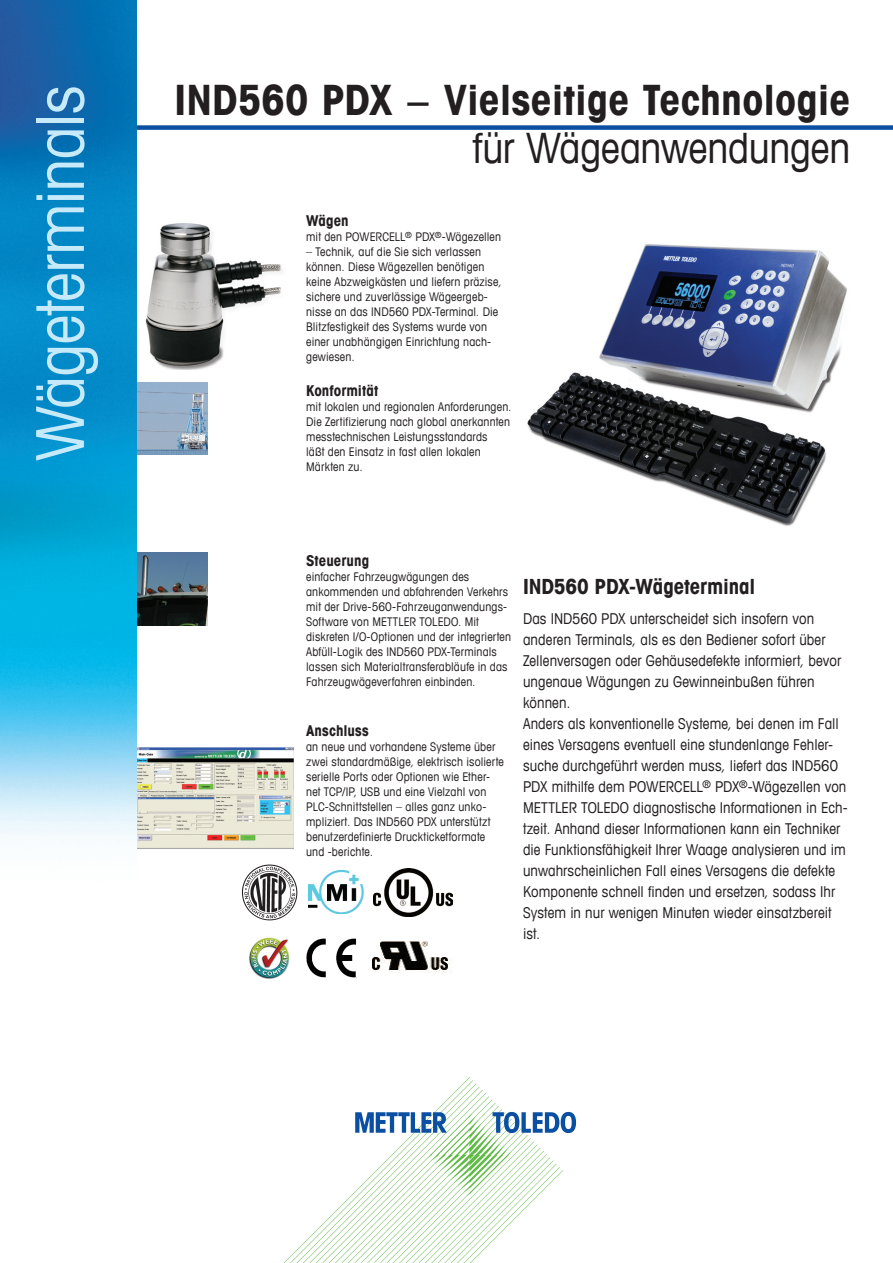
<style>
.page{position:relative;width:893px;height:1263px;background:#fff}
.page>*{position:absolute;margin:0;border:0;box-sizing:border-box;transform-origin:0 0}
.t1{font:condensed 66px "Avant Garde Com";letter-spacing:-.015em;color:#c6eafa}
._02_1_headline_bold{font:700 condensed 42px "Avant Garde Com";letter-spacing:.005em;color:#231f20}
._02_2_headline_book{font:condensed 42px "Avant Garde Com";letter-spacing:-.005em;color:#231f20}
._03_subhead_14_pt{font:700 condensed 21px "Avant Garde Com";letter-spacing:-.01em;color:#231f20}
._04_running_text_10{font:condensed 15px/21px "Avant Garde Com";letter-spacing:.005em;color:#231f20}
._05_subhead_12_pt{font:700 condensed 15px "Avant Garde Com";letter-spacing:.005em;color:#231f20}
._06_captions{font:condensed 12px/15px "Avant Garde Com";letter-spacing:.015em;color:#231f20}
.s1{font-weight:400}
</style>
<div class="page">
<div style="left:111px;top:125px;width:782px;height:5px;background:#0a4fa2"></div>
<svg style="left:284px;top:1077px;width:292px;height:186px"></svg>
<img style="left:527px;top:244px;width:320px;height:282px">
<img style="left:136px;top:213px;width:146px;height:157px">
<img style="left:136px;top:383px;width:71px;height:72px">
<img style="left:136px;top:553px;width:71px;height:73px">
<img style="left:136px;top:723px;width:157px;height:126px">
<img style="left:0;top:0;width:136px;height:840px">
<img style="left:309px;top:870px;width:55px;height:43px">
<img style="left:241px;top:864px;width:57px;height:56px">
<img style="left:374px;top:868px;width:79px;height:48px">
<img style="left:307px;top:938px;width:50px;height:40px">
<img style="left:250px;top:938px;width:39px;height:40px">
<img style="left:372px;top:941px;width:81px;height:32px">
<p class="t1" style="left:19px;top:461px;width:377px;rotate:-90deg">Wägeterminals</p>
<p class="_02_1_headline_bold" style="left:175px;top:73px;width:677px">IND560 PDX <span class="s1">−</span> Vielseitige Technologie</p>
<p class="_02_2_headline_book" style="left:473px;top:122px;width:379px">für Wägeanwendungen</p>
<p class="_05_subhead_12_pt" style="left:306px;top:211px;width:44px">Wägen</p>
<p class="_06_captions" style="left:306px;top:229px;width:197px">mit den POWERCELL<sup>®</sup> PDX<sup>®</sup>-Wägezellen</p>
<p class="_06_captions" style="left:306px;top:244px;width:197px">– Technik, auf die Sie sich verlassen können. Diese Wägezellen benötigen keine Abzweigkästen und liefern präzise, sichere und zuverlässige Wägeergeb&shy;nisse an das IND560 PDX-Terminal. Die Blitzfestigkeit des Systems wurde von einer unabhängigen Einrichtung nach&shy;gewiesen.</p>
<p class="_05_subhead_12_pt" style="left:306px;top:381px;width:74px">Konformität</p>
<p class="_06_captions" style="left:306px;top:399px;width:207px;text-align:justify">mit lokalen und regionalen Anforderungen.<br>Die Zertifizierung nach global anerkannten messtechnischen Leistungsstandards</p>
<p class="_06_captions" style="left:306px;top:444px;width:176px">läßt den Einsatz in fast allen lokalen<br>Märkten zu.</p>
<p class="_05_subhead_12_pt" style="left:306px;top:551px;width:65px">Steuerung</p>
<p class="_06_captions" style="left:306px;top:569px;width:207px">einfacher Fahrzeugwägungen des ankommenden und abfahrenden Verkehrs mit der Drive-560-Fahrzeuganwendungs-Software von METTLER TOLEDO. Mit diskreten I/O-Optionen und der integrierten Abfüll-Logik des IND560 PDX-Terminals lassen sich Materialtransferabläufe in das Fahrzeugwägeverfahren einbinden.</p>
<p class="_05_subhead_12_pt" style="left:306px;top:721px;width:64px">Anschluss</p>
<p class="_06_captions" style="left:306px;top:739px;width:199px">an neue und vorhandene Systeme über zwei standardmäßige, elektrisch isolierte serielle Ports oder Optionen wie Ether&shy;net TCP/IP, USB und eine Vielzahl von PLC-Schnittstellen – alles ganz unko&shy;mpliziert. Das IND560 PDX unterstützt benutzerdefinierte Druckticketformate und -berichte.</p>
<p class="_03_subhead_14_pt" style="left:523px;top:572px;width:234px">IND560 PDX-Wägeterminal</p>
<p class="_04_running_text_10" style="left:523px;top:607px;width:320px">Das IND560 PDX unterscheidet sich insofern von anderen Terminals, als es den Bediener sofort über Zellenversagen oder Gehäusedefekte informiert, bevor ungenaue Wägungen zu Gewinneinbußen führen können.</p>
<p class="_04_running_text_10" style="left:523px;top:712px;width:326px">Anders als konventionelle Systeme, bei denen im Fall eines Versagens eventuell eine stundenlange Fehler&shy;suche durchgeführt werden muss, liefert das IND560<br>PDX mithilfe dem POWERCELL<sup>®</sup> PDX<sup>®</sup>-Wägezellen von METTLER TOLEDO diagnostische Informationen in Ech&shy;tzeit. Anhand dieser Informationen kann ein Techniker die Funktionsfähigkeit Ihrer Waage analysieren und im unwahrscheinlichen Fall eines Versagens die defekte Komponente schnell finden und ersetzen, sodass Ihr System in nur wenigen Minuten wieder einsatzbereit ist.</p>
</div>
